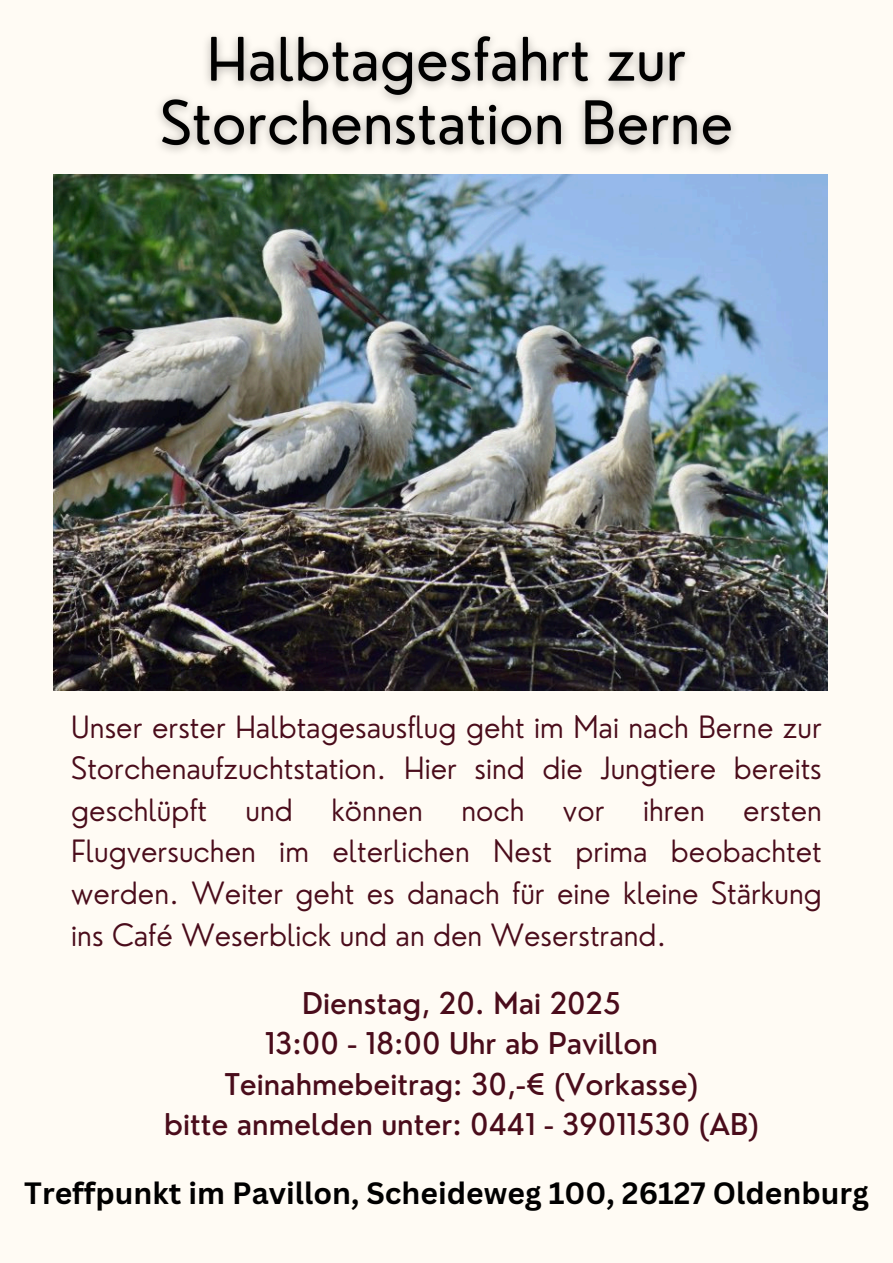
<style>
.page{position:relative;width:893px;height:1263px;background:#fffbf4}
.page>*{position:absolute;margin:0;border:0;box-sizing:border-box;transform-origin:0 0}
.t1{font:300 30px/41.6px "Nourd";color:#4a0c1b;text-align:justify}
.t2{font:700 30px "Canva Sans";color:#000}
.t3{font:500 29.25px/40.5px "Nourd";color:#4a0c1b;text-align:center}
</style>
<div class="page">
<svg style="left:827px;top:351px;width:1px;height:272px"></svg>
<img style="left:53px;top:175px;width:774px;height:516px">
<img style="left:159px;top:35px;width:575px;height:117px">
<p class="t1" style="left:71px;top:705px;width:752px">Unser erster Halbtagesausflug geht im Mai nach Berne zur Storchenaufzuchtstation. Hier sind die Jungtiere bereits geschlüpft</p>
<p class="t1" style="left:246px;top:789px;width:49px">und</p>
<p class="t1" style="left:331px;top:789px;width:93px">können</p>
<p class="t1" style="left:461px;top:789px;width:65px">noch</p>
<p class="t1" style="left:563px;top:789px;width:43px">vor</p>
<p class="t1" style="left:643px;top:789px;width:63px">ihren</p>
<p class="t1" style="left:71px;top:789px;width:752px;text-indent:672px">ersten Flugversuchen im elterlichen Nest prima beobachtet werden. Weiter geht es danach für eine kleine Stärkung ins Café Weserblick und an den Weserstrand.</p>
<p class="t3" style="left:164px;top:983px;width:596px">Dienstag, 20. Mai 2025<br>13:00 - 18:00 Uhr ab Pavillon<br>Teinahmebeitrag: 30,-€ (Vorkasse)<br>bitte anmelden unter: 0441 - 39011530 (AB)</p>
<p class="t2" style="left:24px;top:1172px;width:846px">Treffpunkt im Pavillon, Scheideweg 100, 26127 Oldenburg</p>
</div>
